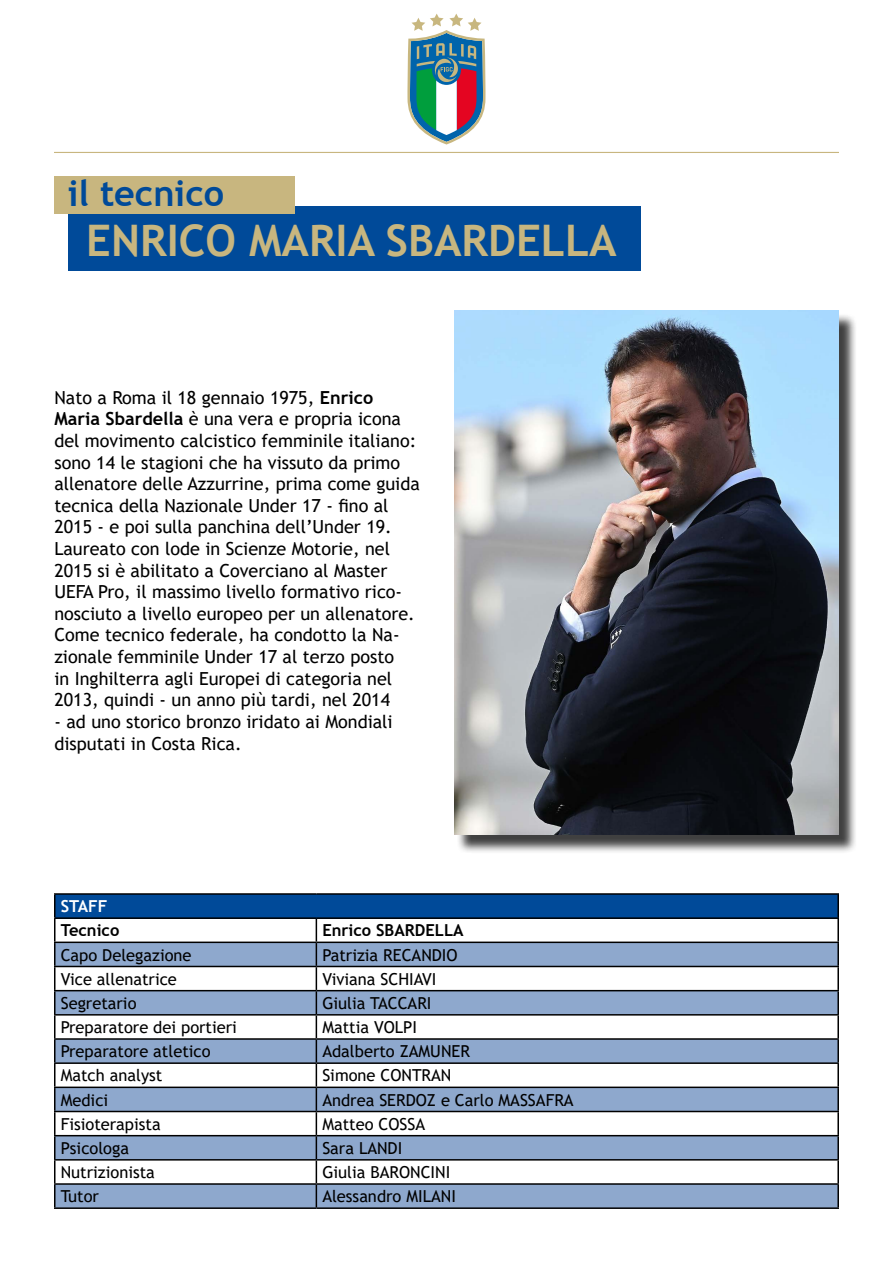
<style>
.page{position:relative;width:893px;height:1263px;background:#fff}
.page>*{position:absolute;margin:0;border:0;box-sizing:border-box;transform-origin:0 0}
.t1{font:700 43.5px "Trebuchet MS";color:#c8b67f}
.t2{font:700 36px "Trebuchet MS";color:#004a99}
.t3{font:18px/21.6px "Trebuchet MS";color:#000}
.t4{font:16.5px "Trebuchet MS";color:#000}
.t5{font:700 16.5px "Trebuchet MS";color:#000}
.t6{font:700 16.5px "Trebuchet MS";color:#fff}
.s1{font-weight:700}
</style>
<div class="page">
<svg style="left:407px;top:14px;width:78px;height:131px"></svg>
<hr style="left:54px;top:152px;width:785px;height:1px;background:#c8b67f">
<div style="left:68px;top:206px;width:572px;height:64px;background:#004a99"></div>
<div style="left:54px;top:176px;width:240px;height:38px;background:#c8b67f"></div>
<div style="left:457px;top:313px;width:400px;height:540px;background:#000;opacity:.75"></div>
<img style="left:454px;top:311px;width:385px;height:524px">
<div style="left:55px;top:894px;width:783px;height:24px;background:#004a99"></div>
<svg style="left:56px;top:943px;width:781px;height:264px;fill:#8ea8cd"></svg>
<hr style="left:54px;top:893px;width:262px;height:2px;background:#000">
<hr style="left:54px;top:895px;width:2px;height:22px;background:#000">
<hr style="left:316px;top:893px;width:523px;height:2px;background:#000">
<hr style="left:837px;top:895px;width:2px;height:22px;background:#000">
<hr style="left:54px;top:917px;width:262px;height:2px;background:#000">
<hr style="left:54px;top:919px;width:2px;height:22px;background:#000">
<hr style="left:316px;top:917px;width:523px;height:2px;background:#000">
<hr style="left:837px;top:919px;width:2px;height:22px;background:#000">
<hr style="left:54px;top:941px;width:262px;height:2px;background:#000">
<hr style="left:54px;top:943px;width:2px;height:23px;background:#000">
<hr style="left:316px;top:941px;width:523px;height:2px;background:#000">
<hr style="left:837px;top:943px;width:2px;height:23px;background:#000">
<hr style="left:54px;top:966px;width:262px;height:1px;background:#000">
<hr style="left:54px;top:967px;width:2px;height:23px;background:#000">
<hr style="left:316px;top:966px;width:523px;height:1px;background:#000">
<hr style="left:837px;top:967px;width:2px;height:23px;background:#000">
<hr style="left:54px;top:990px;width:262px;height:1px;background:#000">
<hr style="left:54px;top:991px;width:2px;height:23px;background:#000">
<hr style="left:316px;top:990px;width:523px;height:1px;background:#000">
<hr style="left:837px;top:991px;width:2px;height:23px;background:#000">
<hr style="left:54px;top:1014px;width:262px;height:1px;background:#000">
<hr style="left:54px;top:1015px;width:2px;height:23px;background:#000">
<hr style="left:316px;top:1014px;width:523px;height:1px;background:#000">
<hr style="left:837px;top:1015px;width:2px;height:23px;background:#000">
<hr style="left:54px;top:1038px;width:262px;height:2px;background:#000">
<hr style="left:54px;top:1040px;width:2px;height:22px;background:#000">
<hr style="left:316px;top:1038px;width:523px;height:2px;background:#000">
<hr style="left:837px;top:1040px;width:2px;height:22px;background:#000">
<hr style="left:54px;top:1062px;width:262px;height:2px;background:#000">
<hr style="left:54px;top:1064px;width:2px;height:22px;background:#000">
<hr style="left:316px;top:1062px;width:523px;height:2px;background:#000">
<hr style="left:837px;top:1064px;width:2px;height:22px;background:#000">
<hr style="left:54px;top:1086px;width:262px;height:2px;background:#000">
<hr style="left:54px;top:1088px;width:2px;height:23px;background:#000">
<hr style="left:316px;top:1086px;width:523px;height:2px;background:#000">
<hr style="left:837px;top:1088px;width:2px;height:23px;background:#000">
<hr style="left:54px;top:1111px;width:262px;height:1px;background:#000">
<hr style="left:54px;top:1112px;width:2px;height:23px;background:#000">
<hr style="left:316px;top:1111px;width:523px;height:1px;background:#000">
<hr style="left:837px;top:1112px;width:2px;height:23px;background:#000">
<hr style="left:54px;top:1135px;width:262px;height:1px;background:#000">
<hr style="left:54px;top:1136px;width:2px;height:23px;background:#000">
<hr style="left:316px;top:1135px;width:523px;height:1px;background:#000">
<hr style="left:837px;top:1136px;width:2px;height:23px;background:#000">
<hr style="left:54px;top:1159px;width:262px;height:1px;background:#000">
<hr style="left:54px;top:1160px;width:2px;height:23px;background:#000">
<hr style="left:316px;top:1159px;width:523px;height:1px;background:#000">
<hr style="left:837px;top:1160px;width:2px;height:23px;background:#000">
<hr style="left:54px;top:1183px;width:262px;height:2px;background:#000">
<hr style="left:54px;top:1185px;width:2px;height:22px;background:#000">
<hr style="left:316px;top:1183px;width:523px;height:2px;background:#000">
<svg style="left:316px;top:919px;width:1px;height:288px"></svg>
<hr style="left:837px;top:1185px;width:2px;height:22px;background:#000">
<hr style="left:54px;top:1207px;width:262px;height:2px;background:#000">
<hr style="left:316px;top:1207px;width:523px;height:2px;background:#000">
<h2 class="t2" style="left:68px;top:171px;width:158px">il tecnico</h2>
<h1 class="t1" style="left:86px;top:213px;width:532px">ENRICO MARIA SBARDELLA</h1>
<p class="t3" style="left:54px;top:387px;width:367px">Nato a Roma il 18 gennaio 1975, <span class="s1">Enrico Maria Sbardella</span> è una vera e propria icona del movimento calcistico femminile italiano: sono 14 le stagioni che ha vissuto da primo allenatore delle Azzurrine, prima come guida tecnica della Nazionale Under 17 - fino al 2015 - e poi sulla panchina dell’Under 19.<br>Laureato con lode in Scienze Motorie, nel 2015 si è abilitato a Coverciano al Master UEFA Pro, il massimo livello formativo rico&shy;nosciuto a livello europeo per un allenatore.<br>Come tecnico federale, ha condotto la Na&shy;zionale femminile Under 17 al terzo posto<br>in Inghilterra agli Europei di categoria nel 2013, quindi - un anno più tardi, nel 2014</p>
<p class="t3" style="left:54px;top:711px;width:340px">- ad uno storico bronzo iridato ai Mondiali disputati in Costa Rica.</p>
<p class="t6" style="left:61px;top:896px;width:48px">STAFF</p>
<p class="t5" style="left:61px;top:920px;width:60px">Tecnico</p>
<p class="t5" style="left:322px;top:920px;width:143px">Enrico SBARDELLA</p>
<p class="t4" style="left:61px;top:944px;width:132px">Capo Delegazione</p>
<p class="t4" style="left:322px;top:944px;width:137px">Patrizia RECANDIO</p>
<p class="t4" style="left:61px;top:968px;width:118px">Vice allenatrice</p>
<p class="t4" style="left:322px;top:968px;width:115px">Viviana SCHIAVI</p>
<p class="t4" style="left:61px;top:992px;width:77px">Segretario</p>
<p class="t4" style="left:322px;top:992px;width:111px">Giulia TACCARI</p>
<p class="t4" style="left:61px;top:1017px;width:178px">Preparatore dei portieri</p>
<p class="t4" style="left:322px;top:1017px;width:96px">Mattia VOLPI</p>
<p class="t4" style="left:61px;top:1041px;width:151px">Preparatore atletico</p>
<p class="t4" style="left:322px;top:1041px;width:149px">Adalberto ZAMUNER</p>
<p class="t4" style="left:61px;top:1065px;width:103px">Match analyst</p>
<p class="t4" style="left:322px;top:1065px;width:131px">Simone CONTRAN</p>
<p class="t4" style="left:61px;top:1089px;width:49px">Medici</p>
<p class="t4" style="left:322px;top:1089px;width:253px">Andrea SERDOZ e Carlo MASSAFRA</p>
<p class="t4" style="left:61px;top:1113px;width:101px">Fisioterapista</p>
<p class="t4" style="left:322px;top:1113px;width:104px">Matteo COSSA</p>
<p class="t4" style="left:61px;top:1138px;width:70px">Psicologa</p>
<p class="t4" style="left:322px;top:1138px;width:81px">Sara LANDI</p>
<p class="t4" style="left:61px;top:1162px;width:96px">Nutrizionista</p>
<p class="t4" style="left:322px;top:1162px;width:129px">Giulia BARONCINI</p>
<p class="t4" style="left:61px;top:1186px;width:40px">Tutor</p>
<p class="t4" style="left:322px;top:1186px;width:135px">Alessandro MILANI</p>
</div>
